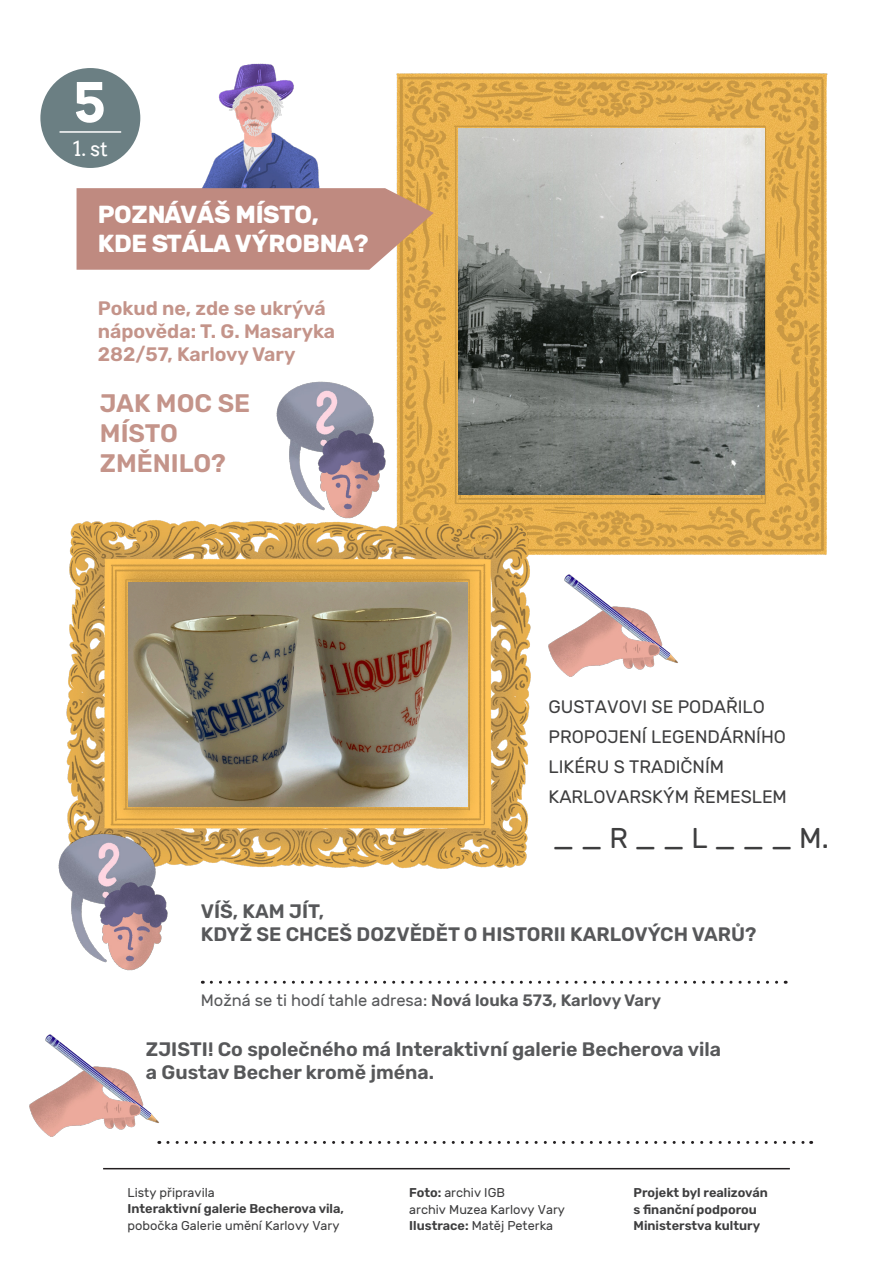
<style>
.page{position:relative;width:893px;height:1263px;background:#fff}
.page>*{position:absolute;margin:0;border:0;box-sizing:border-box;transform-origin:0 0}
.t1{font:700 54px "Arvo";color:#fff}
.t2{font:28.5px "Rubik";color:#3e3e3f}
.t3{font:600 25.35px "Rubik";color:#c4948a}
.t4{font:700 24.6px "Rubik";letter-spacing:-.01em;color:#fff}
.t5{font:21px "Arvo";color:#fff}
.t6{font:600 19.5px/23.4px "Rubik";color:#57585a}
.t7{font:600 19.5px/23.4px "Rubik";color:#c4948a}
.t8{font:18px "Rubik";color:#3e3e3f}
.t9{font:16.5px "Rubik";color:#57585a}
.t10{font:12.75px "Rubik";color:#3e3e3f}
.t11{font:600 12.75px "Rubik";color:#3e3e3f}
.s1{font-weight:600}
</style>
<div class="page">
<img style="left:97px;top:63px;width:223px;height:125px">
<div style="left:40px;top:68px;width:100px;height:100px;background:#6b7f83;border-radius:50%"></div>
<hr style="left:60px;top:131px;width:61px;height:2px;background:#fff">
<img style="left:566px;top:574px;width:112px;height:103px">
<img style="left:29px;top:1034px;width:139px;height:110px">
<img style="left:396px;top:73px;width:432px;height:482px">
<img style="left:459px;top:129px;width:305px;height:365px">
<svg style="left:77px;top:188px;width:357px;height:82px;background:#c18d7e"></svg>
<hr style="left:103px;top:1168px;width:687px;height:1px;background:#231f20">
<img style="left:276px;top:381px;width:110px;height:125px">
<img style="left:66px;top:506px;width:500px;height:363px">
<img style="left:128px;top:582px;width:339px;height:225px">
<svg style="left:211px;top:981px;width:575px;height:3px"></svg>
<svg style="left:168px;top:1141px;width:644px;height:3px"></svg>
<img style="left:58px;top:821px;width:117px;height:150px">
<p class="t1" style="left:73px;top:69px;width:33px">5</p>
<p class="t5" style="left:73px;top:136px;width:37px">1. st</p>
<p class="t4" style="left:98px;top:200px;width:222px">POZNÁVÁŠ MÍSTO,</p>
<p class="t4" style="left:98px;top:229px;width:272px">KDE STÁLA VÝROBNA?</p>
<p class="t7" style="left:98px;top:297px;width:239px">Pokud ne, zde se ukrývá nápověda: T. G. Masaryka<br>282/57, Karlovy Vary</p>
<p class="t3" style="left:100px;top:384px;width:152px">JAK MOC SE</p>
<p class="t3" style="left:100px;top:414px;width:80px">MÍSTO</p>
<p class="t3" style="left:100px;top:445px;width:128px">ZMĚNILO?</p>
<p class="t8" style="left:549px;top:697px;width:218px">GUSTAVOVI SE PODAŘILO</p>
<p class="t8" style="left:549px;top:727px;width:239px">PROPOJENÍ LEGENDÁRNÍHO</p>
<p class="t8" style="left:549px;top:757px;width:177px">LIKÉRU S TRADIČNÍM</p>
<p class="t8" style="left:549px;top:787px;width:240px">KARLOVARSKÝM ŘEMESLEM</p>
<p class="t2" style="left:553px;top:822px;width:277px">_ _ R _ _ L _ _ _ M.</p>
<p class="t6" style="left:201px;top:900px;width:125px">VÍŠ, KAM JÍT,</p>
<p class="t6" style="left:201px;top:923px;width:557px">KDYŽ SE CHCEŠ DOZVĚDĚT O HISTORII KARLOVÝCH VARŮ?</p>
<p class="t9" style="left:201px;top:991px;width:462px">Možná se ti hodí tahle adresa: <span class="s1">Nová louka 573, Karlovy Vary</span></p>
<p class="t6" style="left:146px;top:1038px;width:577px">ZJISTI! Co společného má Interaktivní galerie Becherova vila a Gustav Becher kromě jména.</p>
<p class="t10" style="left:128px;top:1185px;width:89px">Listy připravila</p>
<p class="t11" style="left:128px;top:1199px;width:218px">Interaktivní galerie Becherova vila,</p>
<p class="t10" style="left:128px;top:1218px;width:213px">pobočka Galerie umění Karlovy Vary</p>
<p class="t10" style="left:409px;top:1185px;width:97px"><span class="s1">Foto:</span> archiv IGB</p>
<p class="t10" style="left:409px;top:1202px;width:157px">archiv Muzea Karlovy Vary</p>
<p class="t10" style="left:409px;top:1218px;width:145px"><span class="s1">Ilustrace:</span> Matěj Peterka</p>
<p class="t11" style="left:634px;top:1183px;width:136px">Projekt byl realizován</p>
<p class="t11" style="left:634px;top:1200px;width:125px">s finanční podporou</p>
<p class="t11" style="left:634px;top:1216px;width:128px">Ministerstva kultury</p>
</div>
